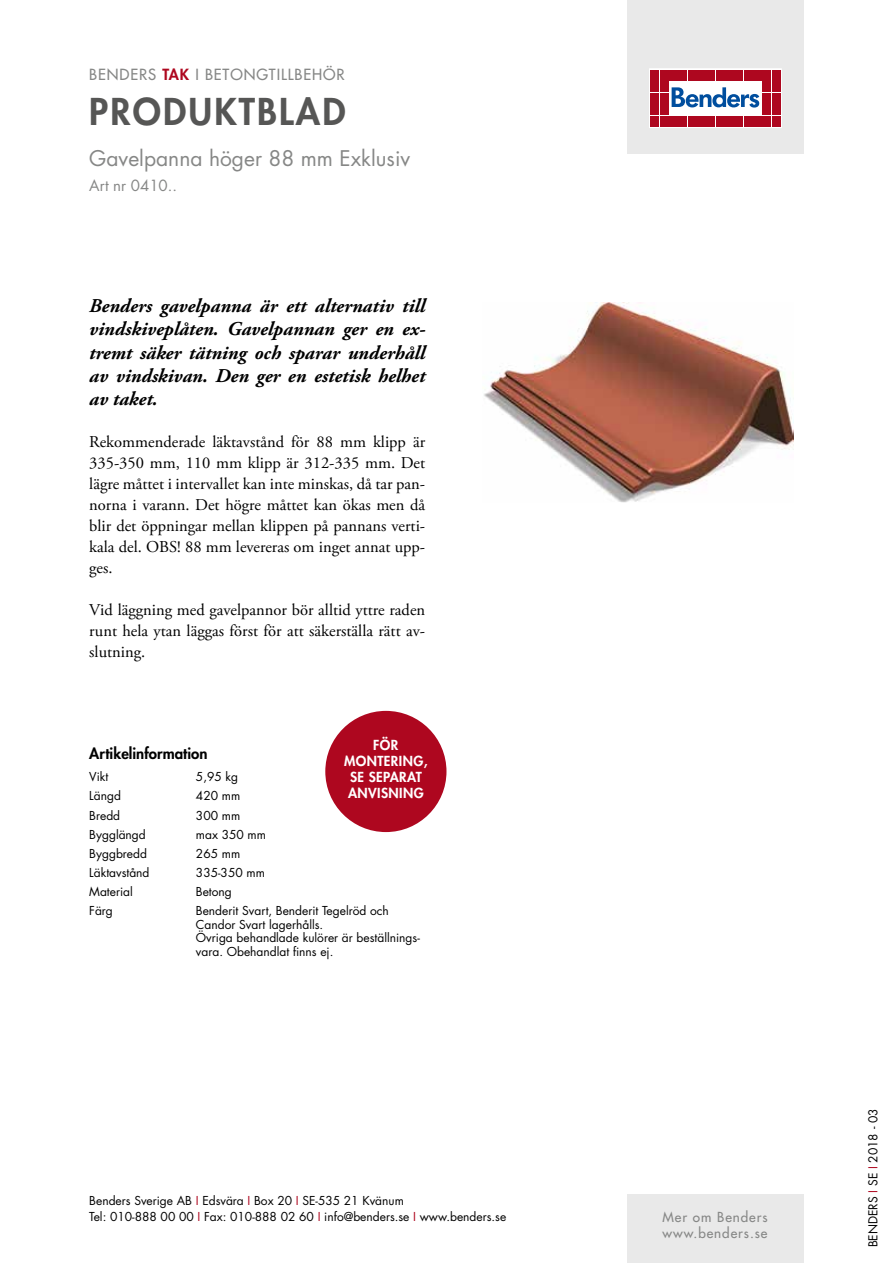
<style>
.page{position:relative;width:893px;height:1263px;background:#fff}
.page>*{position:absolute;margin:0;border:0;box-sizing:border-box;transform-origin:0 0}
.t1{font:800 36px "Futura Std";letter-spacing:.06em;color:#565655}
.t2{font:21px "Futura Std";color:#868786}
.t3{font:italic 700 19.5px/23.4px "Adobe Garamond Pro";color:#000;text-align:justify}
.t4{font:16.5px/21px "Adobe Garamond Pro";color:#000;text-align:justify}
.t5{font:500 15px "Futura Std";letter-spacing:.06em;color:#868786}
.t6{font:800 15px "Futura Std";color:#000}
.t7{font:15px "Futura Std";color:#868786}
.t8{font:800 13.5px/16.2px "Futura Std";letter-spacing:.03em;color:#fff;text-align:center}
.t9{font:500 13.5px/16.2px "Futura Std";letter-spacing:.07em;color:#868786}
.t10{font:12px/13.5px "Futura Std";color:#000}
.s1{font-weight:800;color:#ae071f}
.s2{color:#ae071f}
</style>
<div class="page">
<div style="left:627px;top:0;width:177px;height:153px;background:#e9e9e9"></div>
<svg style="left:649px;top:69px;width:132px;height:59px;background:#eac2c8"></svg>
<div style="left:651px;top:70px;width:8px;height:10px;background:#ae071f"></div>
<div style="left:660px;top:70px;width:8px;height:10px;background:#ae071f"></div>
<div style="left:651px;top:81px;width:8px;height:11px;background:#ae071f"></div>
<div style="left:660px;top:81px;width:8px;height:11px;background:#ae071f"></div>
<div style="left:651px;top:93px;width:8px;height:10px;background:#ae071f"></div>
<div style="left:660px;top:93px;width:8px;height:10px;background:#ae071f"></div>
<div style="left:651px;top:104px;width:8px;height:11px;background:#ae071f"></div>
<div style="left:660px;top:104px;width:8px;height:11px;background:#ae071f"></div>
<div style="left:651px;top:116px;width:8px;height:10px;background:#ae071f"></div>
<div style="left:660px;top:116px;width:8px;height:10px;background:#ae071f"></div>
<div style="left:669px;top:70px;width:8px;height:10px;background:#ae071f"></div>
<div style="left:679px;top:70px;width:8px;height:10px;background:#ae071f"></div>
<div style="left:688px;top:70px;width:8px;height:10px;background:#ae071f"></div>
<div style="left:697px;top:70px;width:9px;height:10px;background:#ae071f"></div>
<div style="left:707px;top:70px;width:8px;height:10px;background:#ae071f"></div>
<div style="left:716px;top:70px;width:8px;height:10px;background:#ae071f"></div>
<div style="left:725px;top:70px;width:9px;height:10px;background:#ae071f"></div>
<div style="left:735px;top:70px;width:8px;height:10px;background:#ae071f"></div>
<div style="left:744px;top:70px;width:8px;height:10px;background:#ae071f"></div>
<div style="left:753px;top:70px;width:9px;height:10px;background:#ae071f"></div>
<div style="left:669px;top:116px;width:8px;height:10px;background:#ae071f"></div>
<div style="left:679px;top:116px;width:8px;height:10px;background:#ae071f"></div>
<div style="left:688px;top:116px;width:8px;height:10px;background:#ae071f"></div>
<div style="left:697px;top:116px;width:9px;height:10px;background:#ae071f"></div>
<div style="left:707px;top:116px;width:8px;height:10px;background:#ae071f"></div>
<div style="left:716px;top:116px;width:8px;height:10px;background:#ae071f"></div>
<div style="left:725px;top:116px;width:9px;height:10px;background:#ae071f"></div>
<div style="left:735px;top:116px;width:8px;height:10px;background:#ae071f"></div>
<div style="left:744px;top:116px;width:8px;height:10px;background:#ae071f"></div>
<div style="left:753px;top:116px;width:9px;height:10px;background:#ae071f"></div>
<div style="left:763px;top:70px;width:8px;height:10px;background:#ae071f"></div>
<div style="left:772px;top:70px;width:8px;height:10px;background:#ae071f"></div>
<div style="left:763px;top:81px;width:8px;height:11px;background:#ae071f"></div>
<div style="left:772px;top:81px;width:8px;height:11px;background:#ae071f"></div>
<div style="left:763px;top:93px;width:8px;height:10px;background:#ae071f"></div>
<div style="left:772px;top:93px;width:8px;height:10px;background:#ae071f"></div>
<div style="left:763px;top:104px;width:8px;height:11px;background:#ae071f"></div>
<div style="left:772px;top:104px;width:8px;height:11px;background:#ae071f"></div>
<div style="left:763px;top:116px;width:8px;height:10px;background:#ae071f"></div>
<div style="left:772px;top:116px;width:8px;height:10px;background:#ae071f"></div>
<svg style="left:672px;top:87px;width:87px;height:21px;background:#8fb1d4"></svg>
<div style="left:627px;top:1195px;width:177px;height:68px;background:#e9e9e9"></div>
<img style="left:484px;top:303px;width:309px;height:199px">
<div style="left:325px;top:711px;width:121px;height:121px;background:#ae071f;border-radius:50%"></div>
<p class="t5" style="left:89px;top:65px;width:257px">BENDERS <span class="s1">TAK</span> I BETONGTILLBEHÖR</p>
<h1 class="t1" style="left:89px;top:89px;width:258px">PRODUKTBLAD</h1>
<p class="t2" style="left:89px;top:145px;width:322px">Gavelpanna höger 88 mm Exklusiv</p>
<p class="t7" style="left:89px;top:176px;width:89px">Art nr 0410..</p>
<p class="t3" style="left:89px;top:294px;width:337px">Benders gavelpanna är ett alternativ till vindskiveplåten. Gavelpannan ger en ex&shy;tremt säker tätning och sparar underhåll av vindskivan. Den ger en estetisk helhet av taket.</p>
<p class="t4" style="left:89px;top:432px;width:337px">Rekommenderade läktavstånd för 88 mm klipp är 335-350 mm, 110 mm klipp är 312-335 mm. Det lägre måttet i intervallet kan inte minskas, då tar pan&shy;norna i varann. Det högre måttet kan ökas men då blir det öppningar mellan klippen på pannans verti&shy;kala del. OBS! 88 mm levereras om inget annat upp&shy;ges.</p>
<p class="t4" style="left:89px;top:600px;width:337px">Vid läggning med gavelpannor bör alltid yttre raden runt hela ytan läggas först för att säkerställa rätt av&shy;slutning.</p>
<p class="t8" style="left:344px;top:736px;width:85px">FÖR<br>MONTERING,<br>SE SEPARAT<br>ANVISNING</p>
<p class="t6" style="left:89px;top:744px;width:120px">Artikelinformation</p>
<p class="t10" style="left:89px;top:770px;width:21px">Vikt</p>
<p class="t10" style="left:196px;top:770px;width:44px">5,95 kg</p>
<p class="t10" style="left:89px;top:789px;width:33px">Längd</p>
<p class="t10" style="left:196px;top:789px;width:46px">420 mm</p>
<p class="t10" style="left:89px;top:808px;width:32px">Bredd</p>
<p class="t10" style="left:196px;top:808px;width:46px">300 mm</p>
<p class="t10" style="left:89px;top:828px;width:58px">Bygglängd</p>
<p class="t10" style="left:196px;top:828px;width:72px">max 350 mm</p>
<p class="t10" style="left:89px;top:847px;width:59px">Byggbredd</p>
<p class="t10" style="left:196px;top:847px;width:46px">265 mm</p>
<p class="t10" style="left:89px;top:866px;width:62px">Läktavstånd</p>
<p class="t10" style="left:196px;top:866px;width:70px">335-350 mm</p>
<p class="t10" style="left:89px;top:885px;width:45px">Material</p>
<p class="t10" style="left:196px;top:885px;width:37px">Betong</p>
<p class="t10" style="left:89px;top:904px;width:25px">Färg</p>
<p class="t10" style="left:196px;top:904px;width:225px">Benderit Svart, Benderit Tegelröd och Candor Svart lagerhålls.<br>Övriga behandlade kulörer är beställnings&shy;vara. Obehandlat finns ej.</p>
<p class="t10" style="left:89px;top:1192px;width:418px;line-height:16.5px">Benders Sverige AB <span class="s2">I</span> Edsvära <span class="s2">I</span> Box 20 <span class="s2">I</span> SE-535 21 Kvänum<br>Tel: 010-888 00 00 <span class="s2">I</span> Fax: 010-888 02 60 <span class="s2">I</span> info@benders.se <span class="s2">I</span> www.benders.se</p>
<p class="t9" style="left:662px;top:1209px;width:107px">Mer om Benders www.benders.se</p>
<p class="t10" style="left:866px;top:1247px;width:140px;rotate:-90deg">BENDERS <span class="s2">I</span> SE <span class="s2">I</span> 2018 - 03</p>
</div>
